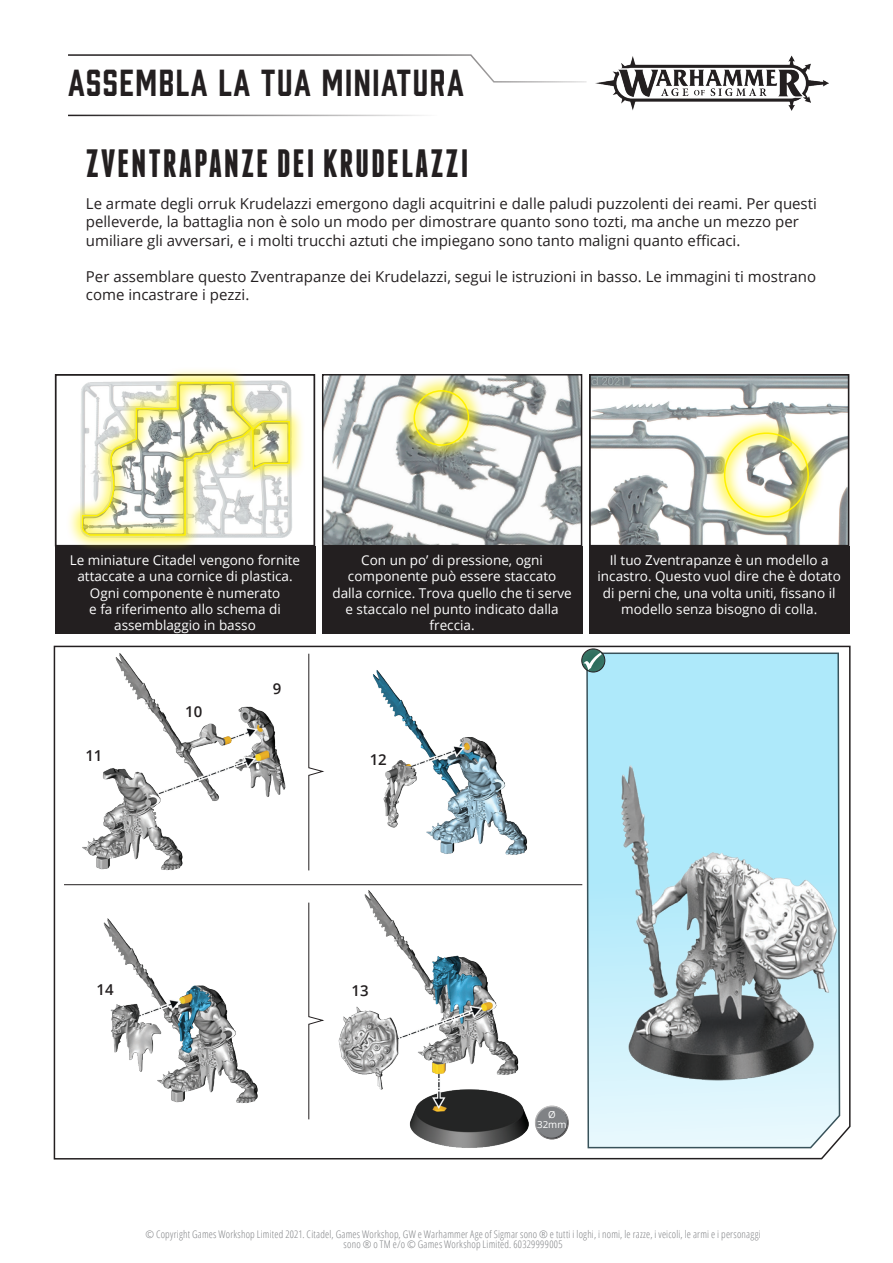
<style>
.page{position:relative;width:893px;height:1263px;background:#fff}
.page>*{position:absolute;margin:0;border:0;box-sizing:border-box;transform-origin:0 0}
.Sub_Title_B{font:700 39.3px "Franchise";letter-spacing:.05em;color:#231f20;scale:.95 1}
.Sub_Title_B-2{font:34.65px "Prohibition";letter-spacing:.05em;color:#231f20;scale:.95 1}
.Info_Text_B{font:15px/18px "Open Sans";color:#231f20}
.Circle_Numbers_B{font:600 15px "Open Sans";color:#231f20}
.Info_Text_B-2{font:13.5px/16.2px "Open Sans";color:#fff;text-align:center}
.t1{font:300 condensed 10.5px/9.8px "Open Sans";letter-spacing:.02em;color:#808285;text-align:center}
.t2{font:9.75px "Open Sans";color:#fff}
</style>
<div class="page">
<img style="left:595px;top:55px;width:233px;height:55px">
<svg style="left:53px;top:645px;width:798px;height:515px"></svg>
<svg style="left:585px;top:652px;width:256px;height:497px;background:#bde8f5"></svg>
<hr style="left:64px;top:884px;width:518px;height:1px;background:#231f20">
<svg style="left:308px;top:653px;width:18px;height:218px"></svg>
<svg style="left:308px;top:902px;width:18px;height:218px"></svg>
<div style="left:569px;top:637px;width:51px;height:36px;background:#231f20;opacity:.85"></div>
<svg style="left:583px;top:652px;width:19px;height:18px"></svg>
<div style="left:581px;top:648px;width:24px;height:24px;border:1px solid #231f20;border-radius:50%"></div>
<img style="left:345px;top:645px;width:193px;height:236px">
<img style="left:581px;top:730px;width:270px;height:381px">
<img style="left:268px;top:380px;width:24px;height:158px">
<div style="left:55px;top:374px;width:260px;height:172px;border:2px solid #231f20"></div>
<img style="left:325px;top:377px;width:254px;height:166px">
<div style="left:322px;top:374px;width:260px;height:172px;border:2px solid #231f20"></div>
<img style="left:329px;top:886px;width:219px;height:269px">
<img style="left:593px;top:378px;width:253px;height:165px">
<div style="left:589px;top:374px;width:260px;height:172px;border:2px solid #231f20"></div>
<img style="left:53px;top:645px;width:255px;height:240px">
<img style="left:82px;top:893px;width:196px;height:234px">
<div style="left:55px;top:546px;width:260px;height:88px;background:#231f20"></div>
<div style="left:322px;top:546px;width:260px;height:88px;background:#231f20"></div>
<div style="left:589px;top:546px;width:260px;height:88px;background:#231f20"></div>
<div style="left:708px;top:416px;width:117px;height:117px;background:#fff101;opacity:.75"></div>
<div style="left:724px;top:432px;width:85px;height:85px;border:2px solid #fff101;border-radius:50%"></div>
<div style="left:398px;top:374px;width:87px;height:88px;background:#fff101;opacity:.75"></div>
<div style="left:414px;top:390px;width:55px;height:56px;border:2px solid #fff101;border-radius:50%"></div>
<div style="left:532px;top:1103px;width:40px;height:29px;background:#fff;opacity:.95"></div>
<svg style="left:532px;top:1111px;width:40px;height:29px"></svg>
<div style="left:66px;top:367px;width:202px;height:184px;background:#fff101;opacity:.75"></div>
<div style="left:237px;top:405px;width:68px;height:80px;background:#fff101;opacity:.75"></div>
<svg style="left:81px;top:382px;width:209px;height:154px"></svg>
<svg style="left:68px;top:54px;width:519px;height:29px"></svg>
<hr style="left:68px;top:115px;width:370px;height:1px;background:#231f20">
<p class="Sub_Title_B-2" style="left:68px;top:59px;width:418px">ASSEMBLA LA TUA MINIATURA</p>
<p class="Sub_Title_B" style="left:86px;top:145px;width:404px">ZVENTRAPANZE DEI KRUDELAZZI</p>
<p class="Info_Text_B" style="left:86px;top:195px;width:732px">Le armate degli orruk Krudelazzi emergono dagli acquitrini e dalle paludi puzzolenti dei reami. Per questi pelleverde, la battaglia non è solo un modo per dimostrare quanto sono tozti, ma anche un mezzo per umiliare gli avversari, e i molti trucchi aztuti che impiegano sono tanto maligni quanto efficaci.</p>
<p class="Info_Text_B" style="left:86px;top:267px;width:732px">Per assemblare questo Zventrapanze dei Krudelazzi, segui le istruzioni in basso. Le immagini ti mostrano come incastrare i pezzi.</p>
<p class="Info_Text_B-2" style="left:70px;top:552px;width:232px">Le miniature Citadel vengono fornite attaccate a una cornice di plastica.<br>Ogni componente è numerato<br>e fa riferimento allo schema di assemblaggio in basso</p>
<p class="Info_Text_B-2" style="left:332px;top:552px;width:241px">Con un po’ di pressione, ogni componente può essere staccato dalla cornice. Trova quello che ti serve e staccalo nel punto indicato dalla freccia.</p>
<p class="Info_Text_B-2" style="left:598px;top:552px;width:245px">Il tuo Zventrapanze è un modello a incastro. Questo vuol dire che è dotato di perni che, una volta uniti, fissano il modello senza bisogno di colla.</p>
<p class="Circle_Numbers_B" style="left:185px;top:701px;width:19px">10</p>
<p class="Circle_Numbers_B" style="left:273px;top:678px;width:10px">9</p>
<p class="Circle_Numbers_B" style="left:85px;top:745px;width:19px">11</p>
<p class="Circle_Numbers_B" style="left:370px;top:750px;width:19px">12</p>
<p class="Circle_Numbers_B" style="left:97px;top:979px;width:19px">14</p>
<p class="Circle_Numbers_B" style="left:352px;top:981px;width:19px">13</p>
<p class="t2" style="left:548px;top:1108px;width:9px">Ø</p>
<p class="t2" style="left:537px;top:1118px;width:31px">32mm</p>
<p class="t1" style="left:145px;top:1229px;width:617px">© Copyright Games Workshop Limited 2021. Citadel, Games Workshop, GW e Warhammer Age of Sigmar sono ® e tutti i loghi, i nomi, le razze, i veicoli, le armi e i personaggi sono ® o TM e/o © Games Workshop Limited. 60329999005</p>
</div>
